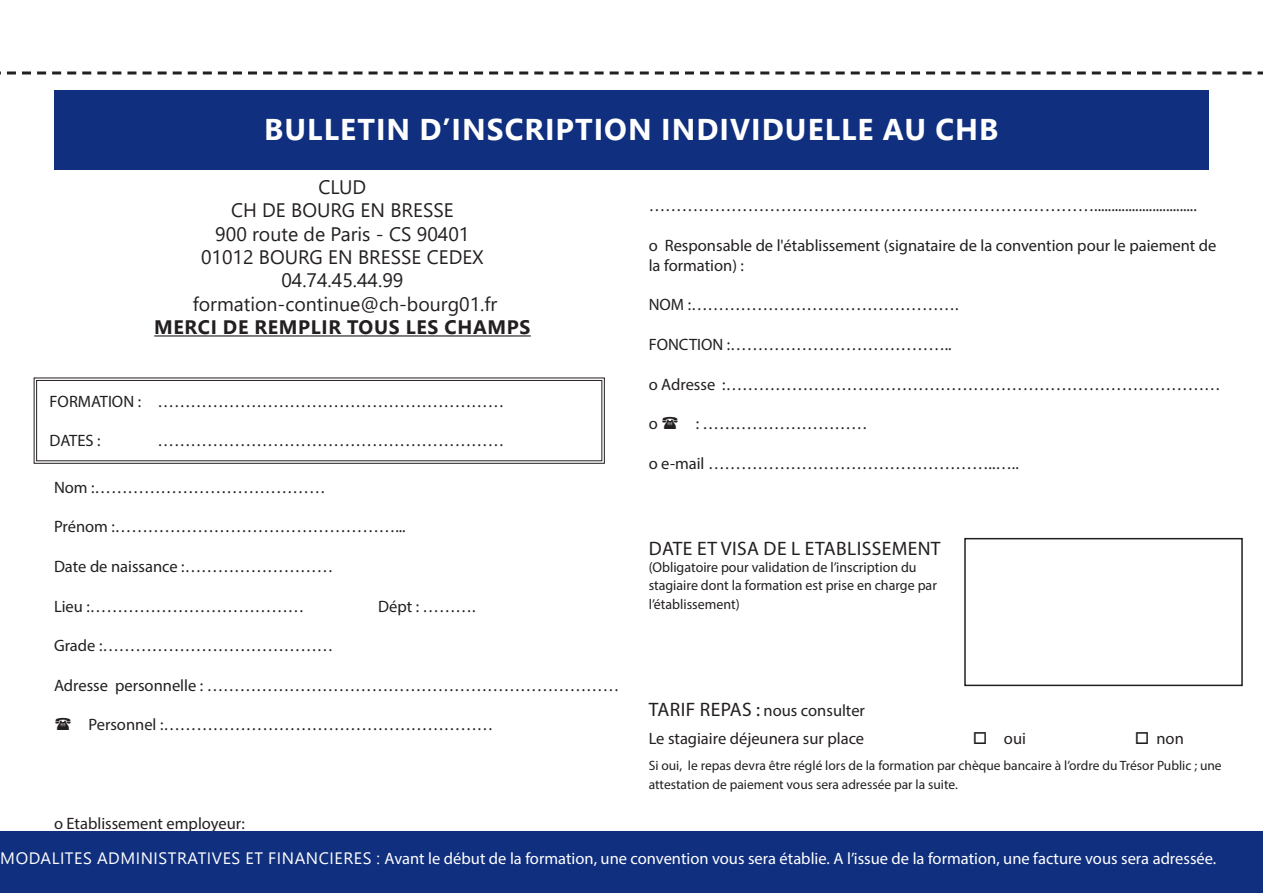
<style>
.page{position:relative;width:1263px;height:893px;background:#fff}
.page>*{position:absolute;margin:0;border:0;box-sizing:border-box;transform-origin:0 0}
.Intitulé_formation{font:700 30px "Segoe UI";letter-spacing:.035em;color:#fff}
.t1{font:19.5px "Segoe UI";color:#231f20}
.t2{font:700 19.5px "Segoe UI";letter-spacing:.035em;color:#231f20}
.t3{font:19.5px "Myriad Pro";letter-spacing:.02em;color:#231f20}
.t4{font:16.5px/19.8px "Myriad Pro";color:#231f20}
.Corps_de_texte{font:16.5px "Myriad Pro";color:#fff}
.t5{font:14.25px/17.1px "Myriad Pro";color:#231f20}
.t6{font:13.5px/19.8px "Myriad Pro";color:#231f20}
.s1{font-size:19.5px}
.s2{font-family:"Segoe UI"}
</style>
<div class="page">
<hr style="left:154px;top:335px;width:377px;height:2px;background:#231f20">
<div style="left:54px;top:90px;width:1155px;height:79px;background:#102f7e"></div>
<div style="left:0;top:831px;width:1263px;height:62px;background:#102f7e"></div>
<svg style="left:34px;top:377px;width:571px;height:87px"></svg>
<div style="left:36px;top:380px;width:566px;height:81px;border:1px solid #231f20"></div>
<svg style="left:0;top:71px;width:1263px;height:3px"></svg>
<div style="left:964px;top:538px;width:279px;height:148px;border:2px solid #231f20"></div>
<p class="Intitulé_formation" style="left:264px;top:101px;width:736px">BULLETIN D’INSCRIPTION INDIVIDUELLE AU CHB</p>
<p class="t1" style="left:318px;top:169px;width:49px">CLUD</p>
<p class="t1" style="left:231px;top:192px;width:224px">CH DE BOURG EN BRESSE</p>
<p class="t1" style="left:215px;top:215px;width:256px">900 route de Paris - CS 90401</p>
<p class="t1" style="left:201px;top:239px;width:284px">01012 BOURG EN BRESSE CEDEX</p>
<p class="t1" style="left:281px;top:262px;width:124px">04.74.45.44.99</p>
<p class="t1" style="left:193px;top:286px;width:306px">formation-continue@ch-bourg01.fr</p>
<p class="t2" style="left:154px;top:309px;width:378px">MERCI DE REMPLIR TOUS LES CHAMPS</p>
<p class="t4" style="left:50px;top:391px;width:456px">FORMATION : ………………………………………………………</p>
<p class="t4" style="left:50px;top:431px;width:52px">DATES :</p>
<p class="t4" style="left:158px;top:431px;width:348px">………………………………………………………</p>
<p class="t4" style="left:54px;top:477px;width:273px">Nom :……………………………………</p>
<p class="t4" style="left:54px;top:517px;width:353px">Prénom :……………………………………………...</p>
<p class="t4" style="left:54px;top:556px;width:281px">Date de naissance :………………………</p>
<p class="t4" style="left:54px;top:596px;width:252px">Lieu :…………………………………</p>
<p class="t4" style="left:378px;top:596px;width:99px">Dépt : ……….</p>
<p class="t4" style="left:54px;top:635px;width:281px">Grade :……………………………………</p>
<p class="t4" style="left:54px;top:675px;width:567px">Adresse personnelle : …………………………………………………………………</p>
<p class="t4" style="left:88px;top:715px;width:407px">Personnel :……………………………………………………</p>
<p class="t4" style="left:54px;top:814px;width:192px">o Etablissement employeur:</p>
<p class="t4" style="left:649px;top:196px;width:549px">………………………………………………………………………..............................</p>
<p class="t4" style="left:649px;top:235px;width:569px">o Responsable de l'établissement (signataire de la convention pour le paiement de la formation) :</p>
<p class="t4" style="left:649px;top:295px;width:311px">NOM :………………………………………….</p>
<p class="t4" style="left:649px;top:334px;width:304px">FONCTION :…………………………………..</p>
<p class="t4" style="left:649px;top:374px;width:574px">o Adresse :………………………………………………………………………………</p>
<p class="t4" style="left:649px;top:414px;width:11px">o</p>
<p class="t4" style="left:696px;top:414px;width:173px">: …………………………</p>
<p class="t4" style="left:649px;top:453px;width:371px">o e-mail ……………………………………………..…..</p>
<p class="t3" style="left:649px;top:537px;width:293px">DATE ET VISA DE L ETABLISSEMENT</p>
<p class="t5" style="left:649px;top:559px;width:290px">(Obligatoire pour validation de l’inscription du stagiaire dont la formation est prise en charge par</p>
<p class="t5" style="left:649px;top:596px;width:93px">l’établissement)</p>
<p class="t4" style="left:649px;top:700px;width:218px"><span class="s1">TARIF REPAS :</span> nous consulter</p>
<p class="t4" style="left:649px;top:729px;width:217px">Le stagiaire déjeunera sur place</p>
<p class="t4" style="left:973px;top:729px;width:55px">□ oui</p>
<p class="t4" style="left:1135px;top:729px;width:51px">□ non</p>
<p class="t6" style="left:649px;top:755px;width:574px">Si oui, le repas devra être réglé lors de la formation par chèque bancaire à l’ordre du Trésor Public ; une attestation de paiement vous sera adressée par la suite.</p>
<p class="Corps_de_texte" style="left:0;top:849px;width:1217px"><span class="s2">MODALITES ADMINISTRATIVES ET FINANCIERES :</span> Avant le début de la formation, une convention vous sera établie. A l’issue de la formation, une facture vous sera adressée.</p>
</div>
